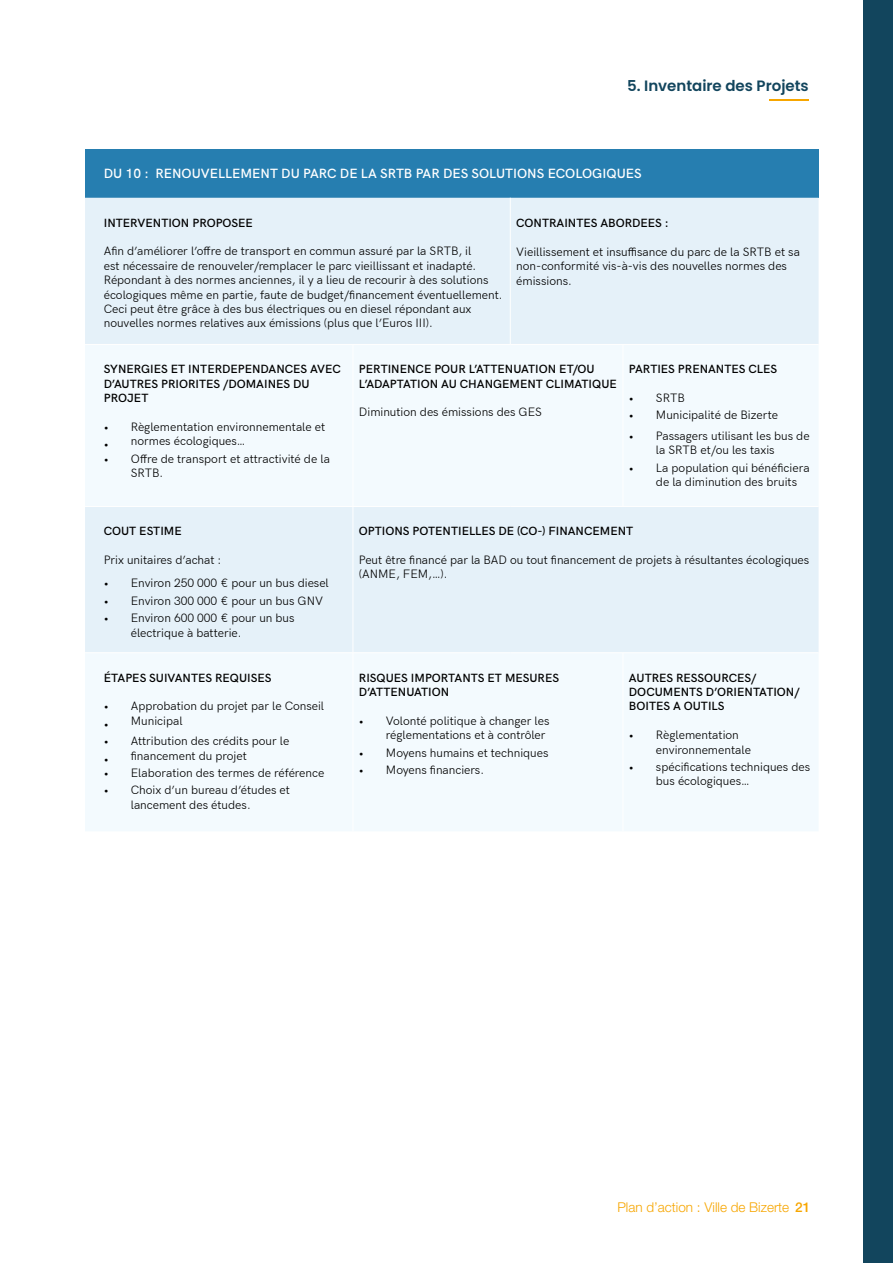
<style>
.page{position:relative;width:893px;height:1263px;background:#fff}
.page>*{position:absolute;margin:0;border:0;box-sizing:border-box;transform-origin:0 0}
.t1{font:600 15px "Poppins";color:#12455d}
.t2{font:600 13.5px "HK Grotesk";color:#fff}
.t3{font:300 13.5px "Helvetica Neue LT Std";color:#f7a600}
.t4{font:12px/14.4px "HK Grotesk";color:#000}
.t5{font:600 12px/14.4px "HK Grotesk";color:#000}
.s1{font-weight:500}
</style>
<div class="page">
<div style="left:863px;top:0;width:30px;height:1263px;background:#12455d"></div>
<hr style="left:769px;top:99px;width:40px;height:1px;background:#f7a600">
<div style="left:85px;top:149px;width:734px;height:49px;background:#267eb0"></div>
<div style="left:85px;top:198px;width:734px;height:146px;background:#e5f1f9"></div>
<div style="left:85px;top:345px;width:733px;height:161px;background:#f3fafe"></div>
<div style="left:85px;top:507px;width:734px;height:145px;background:#e5f1f9"></div>
<div style="left:85px;top:654px;width:733px;height:177px;background:#f3fafe"></div>
<hr style="left:510px;top:198px;width:1px;height:146px;background:#fff">
<hr style="left:353px;top:345px;width:1px;height:161px;background:#fff">
<hr style="left:623px;top:345px;width:1px;height:161px;background:#fff">
<hr style="left:353px;top:507px;width:1px;height:145px;background:#fff">
<hr style="left:353px;top:653px;width:1px;height:178px;background:#fff">
<hr style="left:623px;top:653px;width:1px;height:178px;background:#fff">
<p class="t1" style="left:627px;top:77px;width:183px">5. Inventaire des Projets</p>
<p class="t2" style="left:104px;top:163px;width:539px">DU 10 : RENOUVELLEMENT DU PARC DE LA SRTB PAR DES SOLUTIONS ECOLOGIQUES</p>
<p class="t5" style="left:104px;top:214px;width:151px">INTERVENTION PROPOSEE</p>
<p class="t4" style="left:104px;top:243px;width:400px">Afin d’améliorer l’offre de transport en commun assuré par la SRTB, il<br>est nécessaire de renouveler/remplacer le parc vieillissant et inadapté.<br>Répondant à des normes anciennes, il y a lieu de recourir à des solutions écologiques même en partie, faute de budget/financement éventuellement.<br>Ceci peut être grâce à des bus électriques ou en diesel répondant aux nouvelles normes relatives aux émissions (plus que l’Euros III).</p>
<p class="t5" style="left:516px;top:215px;width:154px">CONTRAINTES ABORDEES :</p>
<p class="t4" style="left:516px;top:244px;width:285px">Vieillissement et insuffisance du parc de la SRTB et sa non-conformité vis-à-vis des nouvelles normes des émissions.</p>
<p class="t5" style="left:104px;top:361px;width:239px">SYNERGIES ET INTERDEPENDANCES AVEC<br>D’AUTRES PRIORITES /DOMAINES DU<br>PROJET</p>
<p class="t4" style="left:104px;top:419px;width:223px">• Règlementation environnementale et</p>
<p class="t4" style="left:104px;top:433px;width:143px">• normes écologiques…</p>
<p class="t4" style="left:131px;top:450px;width:201px;text-indent:-27px">• Offre de transport et attractivité de la<br>SRTB.</p>
<p class="t5" style="left:104px;top:523px;width:79px">COUT ESTIME</p>
<p class="t4" style="left:104px;top:552px;width:119px">Prix unitaires d’achat :</p>
<p class="t4" style="left:104px;top:575px;width:227px">• Environ 250 000 € pour un bus diesel</p>
<p class="t4" style="left:104px;top:593px;width:221px">• Environ 300 000 € pour un bus GNV</p>
<p class="t4" style="left:131px;top:610px;width:165px;text-indent:-27px">• Environ 600 000 € pour un bus électrique à batterie.</p>
<p class="t5" style="left:104px;top:669px;width:169px">ÉTAPES SUIVANTES REQUISES</p>
<p class="t4" style="left:131px;top:698px;width:195px;text-indent:-27px">• Approbation du projet par le Conseil<br>Municipal</p>
<p class="t4" style="left:104px;top:715px;width:6px">•</p>
<p class="t4" style="left:131px;top:733px;width:160px;text-indent:-27px">• Attribution des crédits pour le financement du projet</p>
<p class="t4" style="left:104px;top:750px;width:6px">•</p>
<p class="t4" style="left:104px;top:765px;width:222px">• Elaboration des termes de référence</p>
<p class="t4" style="left:131px;top:782px;width:161px;text-indent:-27px">• Choix d’un bureau d’études et lancement des études.</p>
<p class="t5" style="left:359px;top:361px;width:259px">PERTINENCE POUR L’ATTENUATION ET/OU<br>L’ADAPTATION AU CHANGEMENT CLIMATIQUE</p>
<p class="t4" style="left:359px;top:404px;width:184px">Diminution des émissions des GES</p>
<p class="t5" style="left:629px;top:361px;width:150px">PARTIES PRENANTES CLES</p>
<p class="t4" style="left:629px;top:390px;width:57px">• SRTB</p>
<p class="t4" style="left:629px;top:407px;width:151px">• Municipalité de Bizerte</p>
<p class="t4" style="left:656px;top:428px;width:155px;text-indent:-27px">• Passagers utilisant les bus de la SRTB et/ou les taxis</p>
<p class="t4" style="left:656px;top:459px;width:155px;text-indent:-27px">• La population qui bénéficiera de la diminution des bruits</p>
<p class="t5" style="left:359px;top:523px;width:276px">OPTIONS POTENTIELLES DE (CO-) FINANCEMENT</p>
<p class="t4" style="left:359px;top:552px;width:452px">Peut être financé par la BAD ou tout financement de projets à résultantes écologiques (ANME, FEM,…).</p>
<p class="t5" style="left:359px;top:669px;width:202px">RISQUES IMPORTANTS ET MESURES<br>D’ATTENUATION</p>
<p class="t4" style="left:386px;top:712px;width:165px;text-indent:-27px">• Volonté politique à changer les réglementations et à contrôler</p>
<p class="t4" style="left:359px;top:744px;width:191px">• Moyens humains et techniques</p>
<p class="t4" style="left:359px;top:762px;width:127px">• Moyens financiers.</p>
<p class="t5" style="left:629px;top:669px;width:172px">AUTRES RESSOURCES/<br>DOCUMENTS D’ORIENTATION/<br>BOITES A OUTILS</p>
<p class="t4" style="left:656px;top:727px;width:97px;text-indent:-27px">• Règlementation environnementale</p>
<p class="t4" style="left:656px;top:759px;width:156px;text-indent:-27px">• spécifications techniques des bus écologiques…</p>
<p class="t3" style="left:617px;top:1199px;width:194px">Plan d’action : Ville de Bizerte <span class="s1">21</span></p>
</div>
